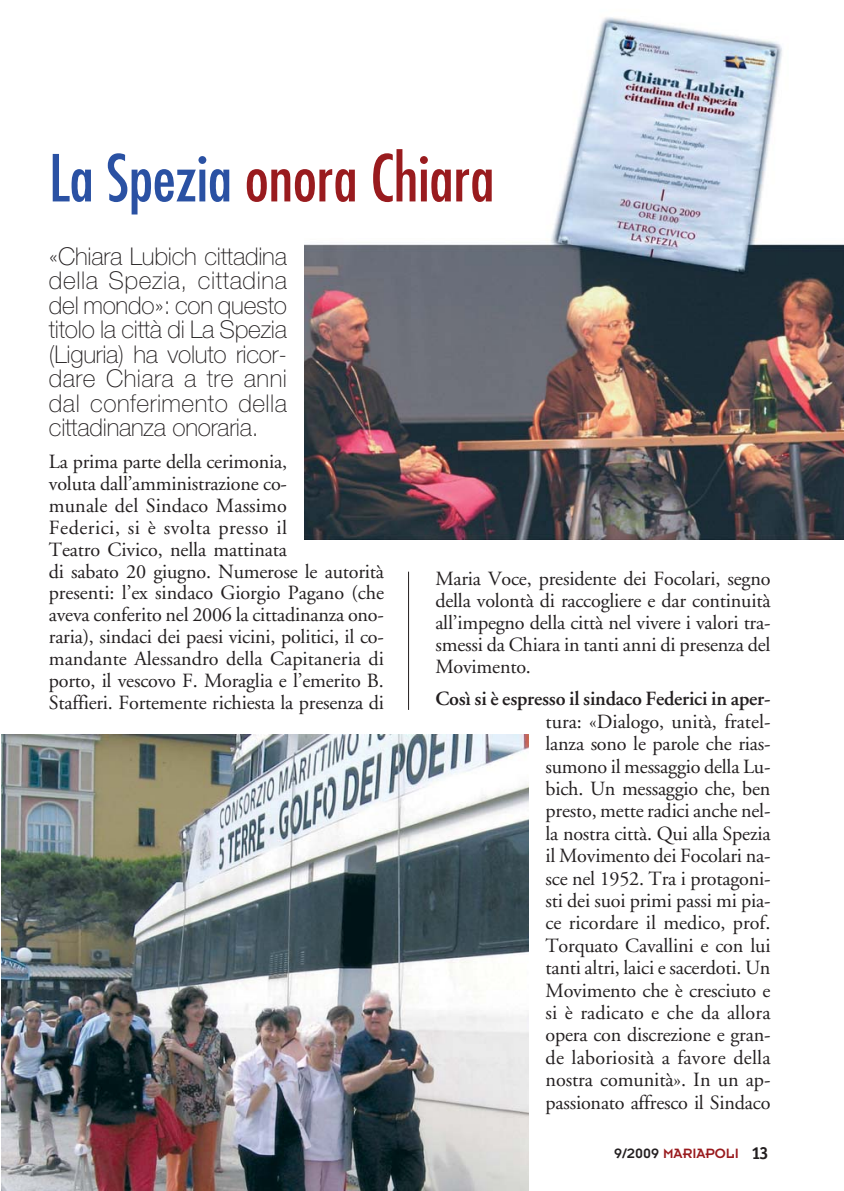
<style>
.page{position:relative;width:844px;height:1191px;background:#fff}
.page>*{position:absolute;margin:0;border:0;box-sizing:border-box;transform-origin:0 0}
.t1{font:condensed 63px "Futura";color:#991b1e}
.t2{font:100 24.5px/24.5px "Helvetica Neue";letter-spacing:.02em;color:#231f20;text-align:justify}
.t3{font:20.12px/22.4px "Adobe Garamond";letter-spacing:-.01em;color:#231f20;text-align:justify}
.t4{font:14.88px "Insignia";color:#991b1e}
.s1{color:#2a51a3}
.s2{font-weight:600}
.s3{color:#231f20}
.s4{font-family:"Officina Sans";font-weight:700;font-size:17.5px;color:#231f20}
</style>
<div class="page">
<hr style="left:408px;top:571px;width:1px;height:139px;background:#231f20">
<img style="left:2px;top:734px;width:526px;height:457px">
<img style="left:304px;top:17px;width:539px;height:523px">
<p class="t1" style="left:49px;top:149px;width:447px"><span class="s1">La Spezia</span> onora Chiara</p>
<p class="t2" style="left:49px;top:246px;width:239px">«Chiara Lubich cittadina della Spezia, cittadina del mondo»: con questo titolo la città di La Spezia (Liguria) ha voluto ricor&shy;dare Chiara a tre anni dal conferimento della cittadinanza onoraria.</p>
<p class="t3" style="left:49px;top:452px;width:336px;line-height:21.9px;text-align:left">La prima parte della cerimonia,<br>voluta dall’amministrazione co-<br>munale del Sindaco Massimo<br>Federici, si è svolta presso il<br>Teatro Civico, nella mattinata<br>di sabato 20 giugno. Numerose le autorità presenti: l’ex sindaco Giorgio Pagano (che aveva conferito nel 2006 la cittadinanza ono&shy;raria), sindaci dei paesi vicini, politici, il co&shy;mandante Alessandro della Capitaneria di porto, il vescovo F. Moraglia e l’emerito B.<br>Staffieri. Fortemente richiesta la presenza di</p>
<p class="t3" style="left:435px;top:570px;width:336px;line-height:21.9px">Maria Voce, presidente dei Focolari, segno della volontà di raccogliere e dar continuità all’impegno della città nel vivere i valori tra&shy;smessi da Chiara in tanti anni di presenza del Movimento.</p>
<p class="t3" style="left:545px;top:689px;width:226px;text-indent:-110px"><span class="s2">Così si è espresso il sindaco Federici in aper&shy;</span>tura: «Dialogo, unità, fratel&shy;lanza sono le parole che rias&shy;sumono il messaggio della Lu&shy;bich. Un messaggio che, ben presto, mette radici anche nel&shy;la nostra città. Qui alla Spezia il Movimento dei Focolari na&shy;sce nel 1952. Tra i protagoni&shy;sti dei suoi primi passi mi pia&shy;ce ricordare il medico, prof.<br>Torquato Cavallini e con lui tanti altri, laici e sacerdoti. Un Movimento che è cresciuto e si è radicato e che da allora opera con discrezione e gran&shy;de laboriosità a favore della nostra comunità». In un ap&shy;passionato affresco il Sindaco</p>
<p class="t4" style="left:614px;top:1149px;width:156px"><span class="s3">9/2009</span> MARIAPOLI <span class="s4">13</span></p>
</div>
